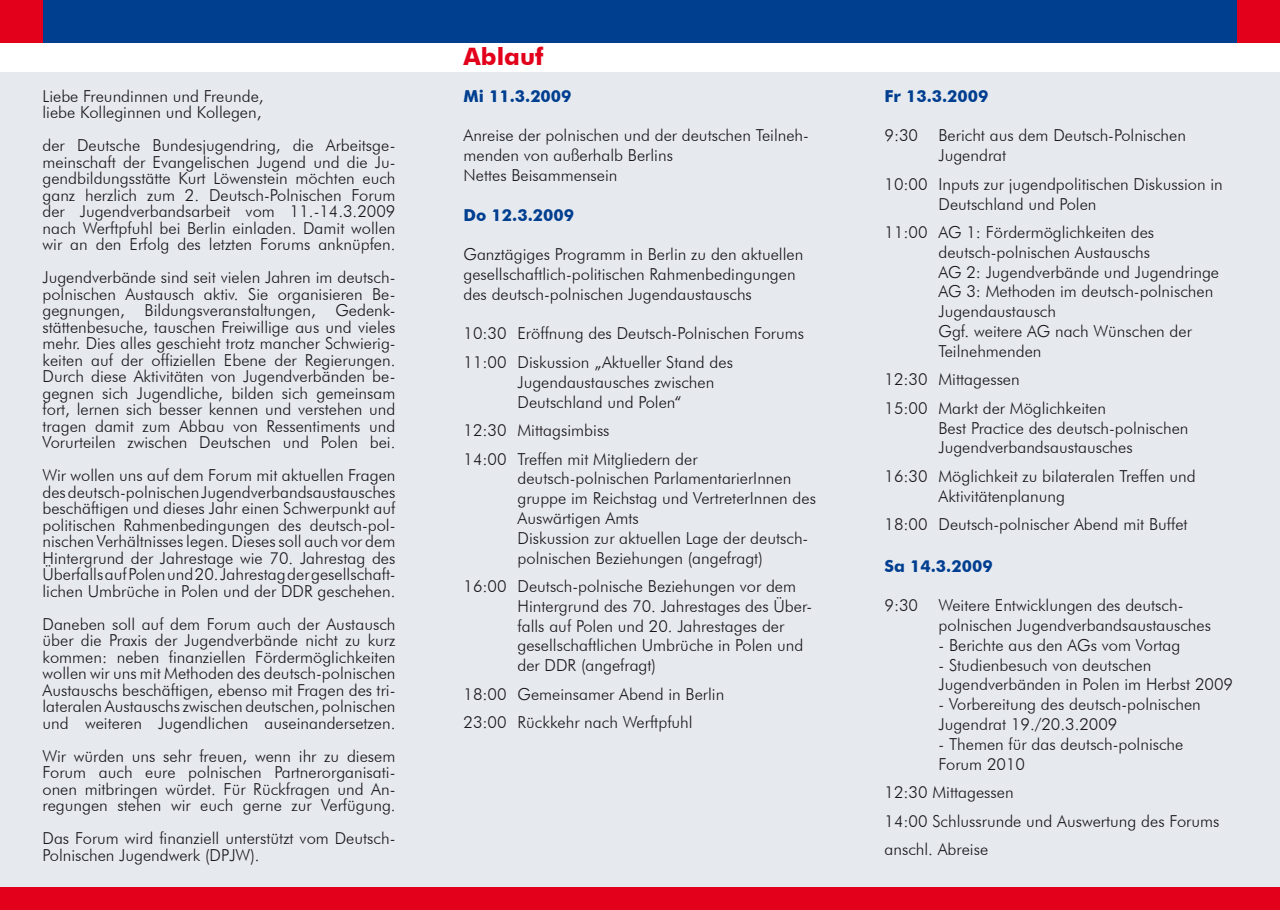
<style>
.page{position:relative;width:1280px;height:910px;background:#fff}
.page>*{position:absolute;margin:0;border:0;box-sizing:border-box;transform-origin:0 0}
.t1{font:700 24px "Futura BT";color:#e2001a}
.t2{font:300 16.5px/16.5px "Futura BT";color:#1a171c}
.t3{font:700 16.5px "Futura BT";color:#003e90}
</style>
<div class="page">
<div style="left:0;top:72px;width:1280px;height:821px;background:#e6eaef"></div>
<div style="left:0;top:0;width:1280px;height:43px;background:#003e90"></div>
<div style="left:1237px;top:0;width:43px;height:43px;background:#e2001a"></div>
<div style="left:0;top:888px;width:1280px;height:22px;background:#e2001a"></div>
<div style="left:0;top:0;width:43px;height:43px;background:#e2001a"></div>
<p class="t2" style="left:43px;top:87px;width:223px">Liebe Freundinnen und Freunde, liebe Kolleginnen und Kollegen,</p>
<p class="t2" style="left:43px;top:137px;width:354px;text-align:justify">der Deutsche Bundesjugendring, die Arbeitsge&shy;meinschaft der Evangelischen Jugend und die Ju&shy;gendbildungsstätte Kurt Löwenstein möchten euch ganz herzlich zum 2. Deutsch-Polnischen Forum der Jugendverbandsarbeit vom 11.-14.3.2009 nach Werftpfuhl bei Berlin einladen. Damit wollen wir an den Erfolg des letzten Forums anknüpfen.</p>
<p class="t2" style="left:43px;top:269px;width:354px;text-align:justify">Jugendverbände sind seit vielen Jahren im deutsch&shy;polnischen Austausch aktiv. Sie organisieren Be&shy;gegnungen, Bildungsveranstaltungen, Gedenk&shy;stättenbesuche, tauschen Freiwillige aus und vieles mehr. Dies alles geschieht trotz mancher Schwierig&shy;keiten auf der offiziellen Ebene der Regierungen.<br>Durch diese Aktivitäten von Jugendverbänden be&shy;gegnen sich Jugendliche, bilden sich gemeinsam fort, lernen sich besser kennen und verstehen und tragen damit zum Abbau von Ressentiments und Vorurteilen zwischen Deutschen und Polen bei.</p>
<p class="t2" style="left:43px;top:467px;width:354px;text-align:justify">Wir wollen uns auf dem Forum mit aktuellen Fragen des deutsch-polnischen Jugendverbandsaustausches beschäftigen und dieses Jahr einen Schwerpunkt auf politischen Rahmenbedingungen des deutsch-pol&shy;nischen Verhältnisses legen. Dieses soll auch vor dem Hintergrund der Jahrestage wie 70. Jahrestag des Überfalls auf Polen und 20. Jahrestag der gesellschaft&shy;lichen Umbrüche in Polen und der DDR geschehen.</p>
<p class="t2" style="left:43px;top:615px;width:354px;text-align:justify">Daneben soll auf dem Forum auch der Austausch über die Praxis der Jugendverbände nicht zu kurz kommen: neben finanziellen Fördermöglichkeiten wollen wir uns mit Methoden des deutsch-polnischen Austauschs beschäftigen, ebenso mit Fragen des tri&shy;lateralen Austauschs zwischen deutschen, polnischen und weiteren Jugendlichen auseinandersetzen.</p>
<p class="t2" style="left:43px;top:747px;width:354px;text-align:justify">Wir würden uns sehr freuen, wenn ihr zu diesem Forum auch eure polnischen Partnerorganisati&shy;onen mitbringen würdet. Für Rückfragen und An&shy;regungen stehen wir euch gerne zur Verfügung.</p>
<p class="t2" style="left:43px;top:830px;width:354px">Das Forum wird finanziell unterstützt vom Deutsch-<br>Polnischen Jugendwerk (DPJW).</p>
<h1 class="t1" style="left:463px;top:42px;width:82px">Ablauf</h1>
<p class="t3" style="left:463px;top:86px;width:110px">Mi 11.3.2009</p>
<p class="t2" style="left:463px;top:126px;width:347px;line-height:19.8px">Anreise der polnischen und der deutschen Teilneh&shy;menden von außerhalb Berlins<br>Nettes Beisammensein</p>
<p class="t3" style="left:463px;top:205px;width:112px">Do 12.3.2009</p>
<p class="t2" style="left:463px;top:244px;width:341px;line-height:19.8px">Ganztägiges Programm in Berlin zu den aktuellen gesellschaftlich-politischen Rahmenbedingungen des deutsch-polnischen Jugendaustauschs</p>
<p class="t2" style="left:463px;top:319px;width:342px;line-height:28.5px">10:30 Eröffnung des Deutsch-Polnischen Forums<br>11:00 Diskussion „Aktueller Stand des</p>
<p class="t2" style="left:517px;top:372px;width:198px;line-height:19.8px">Jugendaustausches zwischen<br>Deutschland und Polen“</p>
<p class="t2" style="left:463px;top:416px;width:236px;line-height:28.5px">12:30 Mittagsimbiss<br>14:00 Treffen mit Mitgliedern der</p>
<p class="t2" style="left:517px;top:468px;width:300px;line-height:19.8px">deutsch-polnischen ParlamentarierInnen gruppe im Reichstag und VertreterInnen des Auswärtigen Amts<br>Diskussion zur aktuellen Lage der deutsch&shy;polnischen Beziehungen (angefragt)</p>
<p class="t2" style="left:517px;top:576px;width:296px;line-height:19.8px;text-indent:-54px">16:00 Deutsch-polnische Beziehungen vor dem Hintergrund des 70. Jahrestages des Über&shy;falls auf Polen und 20. Jahrestages der gesellschaftlichen Umbrüche in Polen und der DDR (angefragt)</p>
<p class="t2" style="left:463px;top:679px;width:262px;line-height:28.5px">18:00 Gemeinsamer Abend in Berlin<br>23:00 Rückkehr nach Werftpfuhl</p>
<p class="t3" style="left:884px;top:86px;width:105px">Fr 13.3.2009</p>
<p class="t2" style="left:938px;top:125px;width:249px;line-height:19.8px;text-indent:-54px">9:30 Bericht aus dem Deutsch-Polnischen<br>Jugendrat</p>
<p class="t2" style="left:938px;top:174px;width:286px;line-height:19.8px;text-indent:-54px">10:00 Inputs zur jugendpolitischen Diskussion in<br>Deutschland und Polen</p>
<p class="t2" style="left:938px;top:222px;width:282px;line-height:19.8px;text-indent:-54px">11:00 AG 1: Fördermöglichkeiten des deutsch-polnischen Austauschs<br>AG 2: Jugendverbände und Jugendringe<br>AG 3: Methoden im deutsch-polnischen<br>Jugendaustausch<br>Ggf. weitere AG nach Wünschen der<br>Teilnehmenden</p>
<p class="t2" style="left:884px;top:365px;width:223px;line-height:28.5px">12:30 Mittagessen<br>15:00 Markt der Möglichkeiten</p>
<p class="t2" style="left:938px;top:418px;width:251px;line-height:19.8px">Best Practice des deutsch-polnischen<br>Jugendverbandsaustausches</p>
<p class="t2" style="left:938px;top:466px;width:259px;line-height:19.8px;text-indent:-54px">16:30 Möglichkeit zu bilateralen Treffen und<br>Aktivitätenplanung</p>
<p class="t2" style="left:884px;top:516px;width:305px">18:00 Deutsch-polnischer Abend mit Buffet</p>
<p class="t3" style="left:884px;top:556px;width:110px">Sa 14.3.2009</p>
<p class="t2" style="left:938px;top:595px;width:274px;line-height:19.8px;text-indent:-54px">9:30 Weitere Entwicklungen des deutsch&shy;polnischen Jugendverbandsaustausches</p>
<p class="t2" style="left:938px;top:637px;width:243px">- Berichte aus den AGs vom Vortag</p>
<p class="t2" style="left:938px;top:655px;width:296px;line-height:19.8px">- Studienbesuch von deutschen<br>Jugendverbänden in Polen im Herbst 2009</p>
<p class="t2" style="left:938px;top:694px;width:264px;line-height:19.8px">- Vorbereitung des deutsch-polnischen<br>Jugendrat 19./20.3.2009</p>
<p class="t2" style="left:938px;top:734px;width:246px;line-height:19.8px">- Themen für das deutsch-polnische<br>Forum 2010</p>
<p class="t2" style="left:884px;top:778px;width:336px;line-height:28.5px">12:30 Mittagessen<br>14:00 Schlussrunde und Auswertung des Forums anschl. Abreise</p>
</div>
